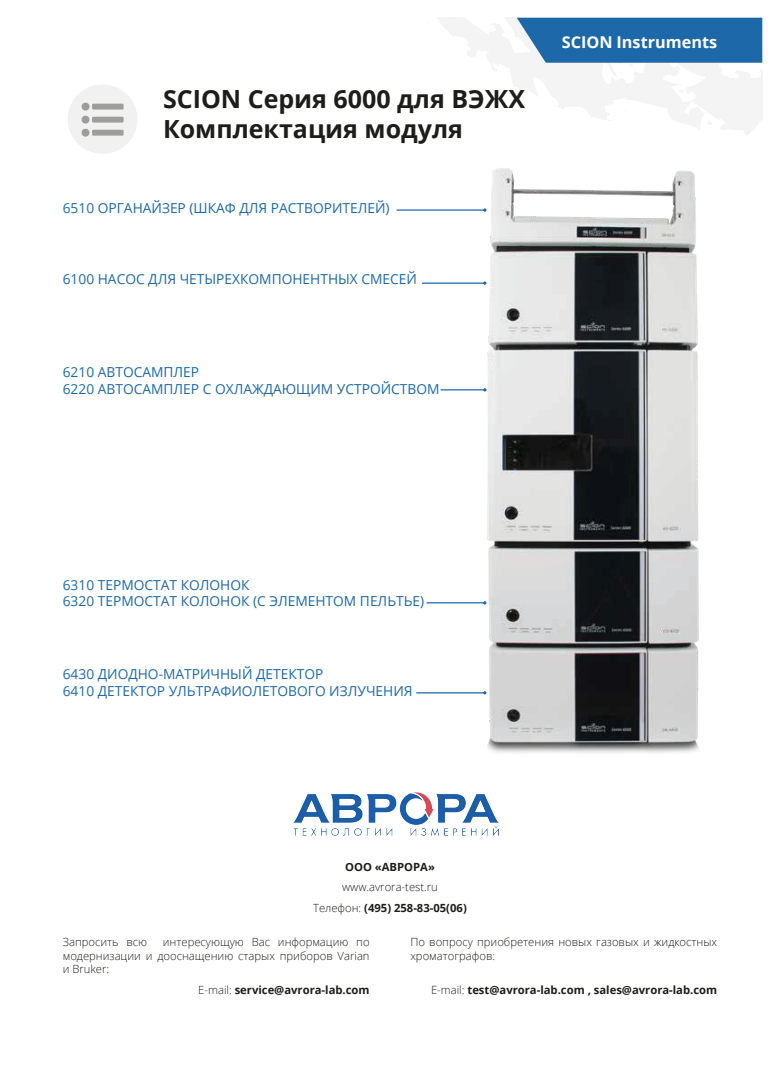
<style>
.page{position:relative;width:780px;height:1088px;background:#fff}
.page>*{position:absolute;margin:0;border:0;box-sizing:border-box;transform-origin:0 0}
.t1{font:700 25px/30px "Open Sans";color:#1d1d1b}
.t2{font:700 16.25px "Open Sans";color:#fff}
.t3{font:13.75px/16.5px "Open Sans";color:#1c68ab}
.t4{font:300 11.25px/13.5px "Open Sans";color:#1d1d1b;text-align:justify}
.t5{font:700 11.25px "Open Sans";color:#1d1d1b}
.s1{font-weight:700}
.s2{font-weight:300}
</style>
<div class="page">
<svg style="left:516px;top:18px;width:246px;height:45px;background:#2b71ae"></svg>
<img style="left:416px;top:100px;width:347px;height:730px">
<img style="left:294px;top:792px;width:204px;height:44px">
<img style="left:68px;top:85px;width:69px;height:69px">
<hr style="left:396px;top:209px;width:89px;height:2px;background:#1c68ab">
<hr style="left:422px;top:282px;width:64px;height:2px;background:#1c68ab">
<hr style="left:440px;top:389px;width:46px;height:1px;background:#1c68ab">
<hr style="left:426px;top:602px;width:59px;height:1px;background:#1c68ab">
<hr style="left:416px;top:692px;width:69px;height:1px;background:#1c68ab">
<h1 class="t1" style="left:163px;top:83px;width:363px">SCION Серия 6000 для ВЭЖХ<br>Комплектация модуля</h1>
<p class="t3" style="left:63px;top:199px;width:328px">6510 ОРГАНАЙЗЕР (ШКАФ ДЛЯ РАСТВОРИТЕЛЕЙ)</p>
<p class="t3" style="left:63px;top:271px;width:356px">6100 НАСОС ДЛЯ ЧЕТЫРЕХКОМПОНЕНТНЫХ СМЕСЕЙ</p>
<p class="t3" style="left:63px;top:364px;width:378px">6210 АВТОСАМПЛЕР<br>6220 АВТОСАМПЛЕР С ОХЛАЖДАЮЩИМ УСТРОЙСТВОМ</p>
<p class="t2" style="left:561px;top:30px;width:157px">SCION Instruments</p>
<p class="t3" style="left:63px;top:576px;width:363px">6310 ТЕРМОСТАТ КОЛОНОК<br>6320 ТЕРМОСТАТ КОЛОНОК (С ЭЛЕМЕНТОМ ПЕЛЬТЬЕ)</p>
<p class="t3" style="left:63px;top:666px;width:351px">6430 ДИОДНО-МАТРИЧНЫЙ ДЕТЕКТОР<br>6410 ДЕТЕКТОР УЛЬТРАФИОЛЕТОВОГО ИЗЛУЧЕНИЯ</p>
<p class="t5" style="left:345px;top:858px;width:91px">ООО «АВРОРА»</p>
<p class="t4" style="left:313px;top:876px;width:155px;line-height:20.6px;text-align:center">www.avrora-test.ru<br>Телефон: <span class="s1">(495) 258-83-05(06)</span></p>
<p class="t4" style="left:63px;top:935px;width:308px;text-indent:100px">интересующую Вас информацию по модернизации и дооснащению старых приборов Varian и Bruker:</p>
<p class="t5" style="left:198px;top:982px;width:173px"><span class="s2">E-mail:</span> service@avrora-lab.com</p>
<p class="t4" style="left:63px;top:935px;width:86px">Запросить всю</p>
<p class="t4" style="left:410px;top:935px;width:308px">По вопросу приобретения новых газовых и жидкостных хроматографов:</p>
<p class="t5" style="left:431px;top:982px;width:288px"><span class="s2">E-mail:</span> test@avrora-lab.com , sales@avrora-lab.com</p>
</div>
